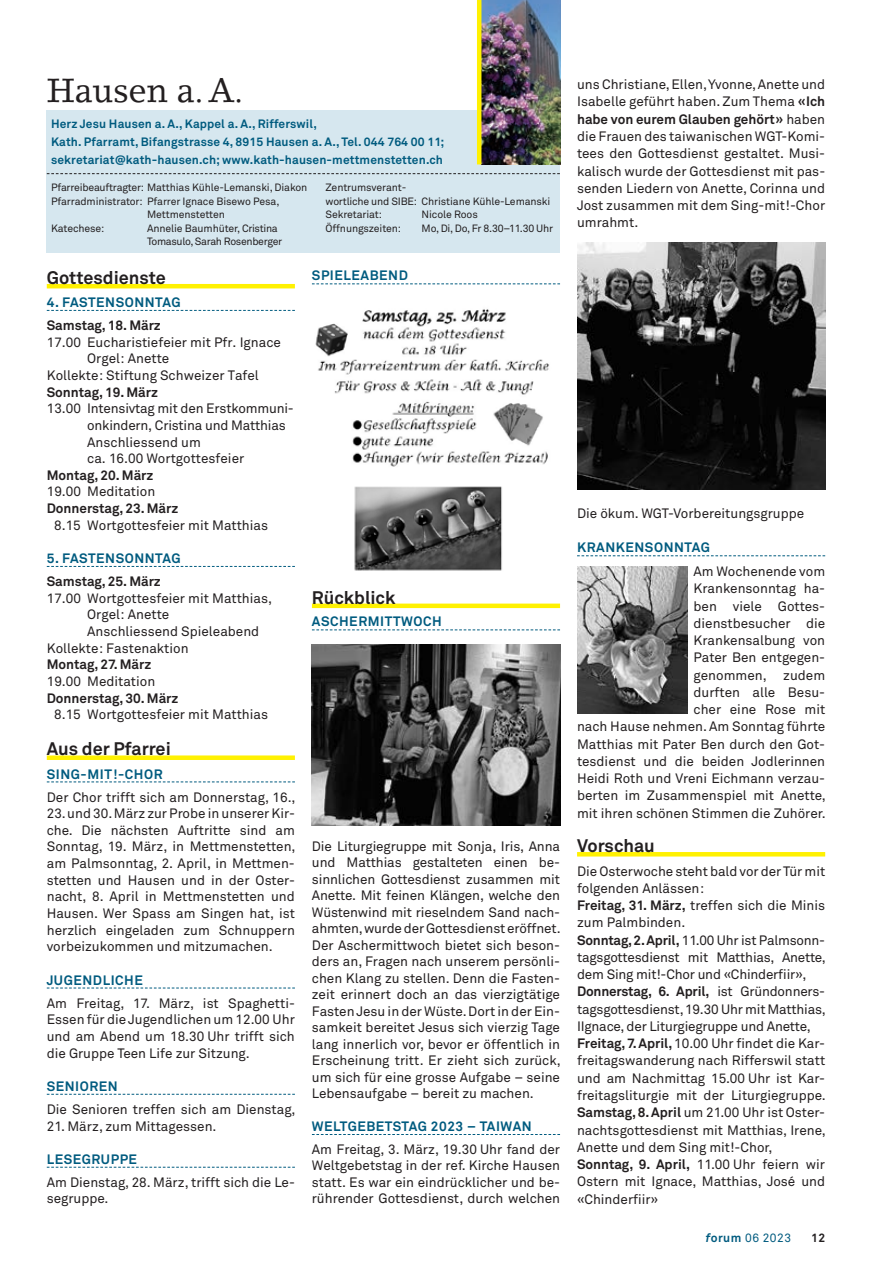
<style>
.page{position:relative;width:872px;height:1263px;background:#fff}
.page>*{position:absolute;margin:0;border:0;box-sizing:border-box;transform-origin:0 0}
.t1{font:33px "Lino Letter";letter-spacing:-.01em;color:#231f20}
.t2{font:700 18px "Akkurat Pro";color:#231f20}
.t3{font:13.5px/17.2px "Akkurat Pro";color:#231f20}
.t4{font:700 13.5px "Akkurat Pro";letter-spacing:.04em;color:#005b7f}
.t5{font:700 13.5px "Akkurat Pro";letter-spacing:-.005em;color:#231f20}
.t6{font:700 12px/18px "Akkurat Pro";letter-spacing:.01em;color:#005b7f}
.t7{font:12px "Akkurat Pro";letter-spacing:.04em;color:#005b7f}
.t8{font:700 12px "Akkurat Pro";color:#231f20}
.t9{font:10.5px/13.5px "Akkurat Pro";letter-spacing:-.01em;color:#231f20}
.t10{font:10.5px/13.5px "Akkurat Pro";letter-spacing:-.03em;color:#231f20}
.s1{font-weight:700}
.s2{font-weight:700;font-style:italic}
</style>
<div class="page">
<hr style="left:47px;top:284px;width:248px;height:4px;background:#fff101">
<svg style="left:47px;top:310px;width:248px;height:1px"></svg>
<svg style="left:47px;top:566px;width:248px;height:1px"></svg>
<div style="left:47px;top:755px;width:248px;height:5px;background:#fff101"></div>
<svg style="left:47px;top:781px;width:248px;height:1px"></svg>
<svg style="left:47px;top:987px;width:248px;height:1px"></svg>
<svg style="left:47px;top:1094px;width:248px;height:1px"></svg>
<svg style="left:47px;top:1167px;width:248px;height:1px"></svg>
<svg style="left:312px;top:283px;width:248px;height:1px"></svg>
<div style="left:47px;top:111px;width:513px;height:142px;background:#d6e7ef"></div>
<img style="left:481px;top:0;width:79px;height:164px">
<hr style="left:477px;top:0;width:4px;height:164px;background:#fff101">
<svg style="left:47px;top:173px;width:513px;height:1px"></svg>
<img style="left:315px;top:309px;width:234px;height:262px">
<img style="left:577px;top:567px;width:110px;height:146px">
<img style="left:312px;top:645px;width:248px;height:181px">
<img style="left:577px;top:243px;width:248px;height:247px">
<hr style="left:312px;top:604px;width:248px;height:4px;background:#fff101">
<svg style="left:312px;top:629px;width:248px;height:1px"></svg>
<svg style="left:312px;top:1134px;width:248px;height:1px"></svg>
<svg style="left:577px;top:555px;width:248px;height:1px"></svg>
<hr style="left:577px;top:852px;width:248px;height:4px;background:#fff101">
<h1 class="t1" style="left:47px;top:70px;width:198px">Hausen a. A.</h1>
<p class="t6" style="left:51px;top:115px;width:395px">Herz Jesu Hausen a. A., Kappel a. A., Rifferswil,<br>Kath. Pfarramt, Bifangstrasse 4, 8915 Hausen a. A., Tel. 044 764 00 11; sekretariat@kath-hausen.ch; www.kath-hausen-mettmenstetten.ch</p>
<p class="t9" style="left:51px;top:181px;width:258px">Pfarreibeauftragter: Matthias Kühle-Lemanski, Diakon</p>
<p class="t9" style="left:51px;top:194px;width:230px">Pfarradministrator: Pfarrer Ignace Bisewo Pesa,</p>
<p class="t9" style="left:147px;top:208px;width:79px">Mettmenstetten</p>
<p class="t9" style="left:51px;top:221px;width:55px">Katechese:</p>
<p class="t10" style="left:147px;top:221px;width:137px">Annelie Baumhüter, Cristina<br>Tomasulo, Sarah Rosenberger</p>
<p class="t9" style="left:325px;top:181px;width:226px">Zentrumsverant-<br>wortliche und SIBE: Christiane Kühle-Lemanski<br>Sekretariat:</p>
<p class="t9" style="left:421px;top:208px;width:58px">Nicole Roos</p>
<p class="t9" style="left:325px;top:221px;width:77px">Öffnungszeiten:</p>
<p class="t9" style="left:421px;top:221px;width:133px">Mo, Di, Do, Fr 8.30–11.30 Uhr</p>
<h2 class="t2" style="left:47px;top:266px;width:121px">Gottesdienste</h2>
<p class="t4" style="left:47px;top:294px;width:135px">4. FASTENSONNTAG</p>
<p class="t5" style="left:47px;top:317px;width:116px">Samstag, 18. März</p>
<p class="t3" style="left:47px;top:334px;width:236px">17.00 Eucharistiefeier mit Pfr. Ignace</p>
<p class="t3" style="left:87px;top:350px;width:84px">Orgel: Anette</p>
<p class="t3" style="left:47px;top:367px;width:214px">Kollekte: Stiftung Schweizer Tafel</p>
<p class="t5" style="left:47px;top:383px;width:113px">Sonntag, 19. März</p>
<p class="t3" style="left:87px;top:401px;width:208px;line-height:16.6px;text-indent:-40px">13.00 Intensivtag mit den Erstkommuni&shy;onkindern, Cristina und Matthias<br>Anschliessend um<br>ca. 16.00 Wortgottesfeier</p>
<p class="t5" style="left:47px;top:467px;width:108px">Montag, 20. März</p>
<p class="t3" style="left:47px;top:483px;width:110px">19.00 Meditation</p>
<p class="t5" style="left:47px;top:500px;width:133px">Donnerstag, 23. März</p>
<p class="t3" style="left:54px;top:517px;width:215px">8.15 Wortgottesfeier mit Matthias</p>
<p class="t4" style="left:47px;top:550px;width:135px">5. FASTENSONNTAG</p>
<p class="t5" style="left:47px;top:573px;width:116px">Samstag, 25. März</p>
<p class="t3" style="left:47px;top:590px;width:227px">17.00 Wortgottesfeier mit Matthias,</p>
<p class="t3" style="left:87px;top:606px;width:84px">Orgel: Anette</p>
<p class="t3" style="left:87px;top:623px;width:174px">Anschliessend Spieleabend</p>
<p class="t3" style="left:47px;top:640px;width:143px">Kollekte: Fastenaktion</p>
<p class="t5" style="left:47px;top:656px;width:106px">Montag, 27. März</p>
<p class="t3" style="left:47px;top:673px;width:110px">19.00 Meditation</p>
<p class="t5" style="left:47px;top:689px;width:133px">Donnerstag, 30. März</p>
<p class="t3" style="left:54px;top:706px;width:215px">8.15 Wortgottesfeier mit Matthias</p>
<h2 class="t2" style="left:47px;top:738px;width:126px">Aus der Pfarrei</h2>
<p class="t4" style="left:47px;top:765px;width:117px">SING-MIT!-CHOR</p>
<p class="t3" style="left:47px;top:788px;width:250px">Der Chor trifft sich am Donnerstag, 16.,</p>
<p class="t3" style="left:47px;top:805px;width:250px;line-height:16.6px;text-align:justify">23. und 30. März zur Probe in unserer Kir&shy;che. Die nächsten Auftritte sind am Sonntag, 19. März, in Mettmenstetten, am Palmsonntag, 2. April, in Mettmen&shy;stetten und Hausen und in der Oster&shy;nacht, 8. April in Mettmenstetten und Hausen. Wer Spass am Singen hat, ist herzlich eingeladen zum Schnuppern vorbeizukommen und mitzumachen.</p>
<p class="t4" style="left:47px;top:971px;width:98px">JUGENDLICHE</p>
<p class="t3" style="left:47px;top:995px;width:250px;line-height:16.6px">Am Freitag, 17. März, ist Spaghetti-- Essen für die Jugendlichen um 12.00 Uhr und am Abend um 18.30 Uhr trifft sich die Gruppe Teen Life zur Sitzung.</p>
<p class="t4" style="left:47px;top:1078px;width:73px">SENIOREN</p>
<p class="t3" style="left:47px;top:1101px;width:250px">Die Senioren treffen sich am Dienstag,</p>
<p class="t3" style="left:47px;top:1117px;width:171px">21. März, zum Mittagessen.</p>
<p class="t4" style="left:47px;top:1151px;width:92px">LESEGRUPPE</p>
<p class="t3" style="left:47px;top:1174px;width:250px;line-height:16.6px">Am Dienstag, 28. März, trifft sich die Le&shy;segruppe.</p>
<p class="t4" style="left:312px;top:267px;width:97px">SPIELEABEND</p>
<h2 class="t2" style="left:312px;top:586px;width:85px">Rückblick</h2>
<p class="t4" style="left:312px;top:613px;width:131px">ASCHERMITTWOCH</p>
<p class="t3" style="left:312px;top:838px;width:250px;line-height:16.5px;text-align:justify">Die Liturgiegruppe mit Sonja, Iris, Anna und Matthias gestalteten einen be&shy;sinnlichen Gottesdienst zusammen mit Anette. Mit feinen Klängen, welche den Wüstenwind mit rieselndem Sand nach&shy;ahmten, wurde der Gottesdienst eröffnet.<br>Der Aschermittwoch bietet sich beson&shy;ders an, Fragen nach unserem persönli&shy;chen Klang zu stellen. Denn die Fasten&shy;zeit erinnert doch an das vierzigtätige Fasten Jesu in der Wüste. Dort in der Ein&shy;samkeit bereitet Jesus sich vierzig Tage lang innerlich vor, bevor er öffentlich in Erscheinung tritt. Er zieht sich zurück, um sich für eine grosse Aufgabe – seine Lebensaufgabe – bereit zu machen.</p>
<p class="t4" style="left:312px;top:1118px;width:221px">WELTGEBETSTAG 2023 – TAIWAN</p>
<p class="t3" style="left:312px;top:1141px;width:250px;line-height:16.5px;text-align:justify">Am Freitag, 3. März, 19.30 Uhr fand der Weltgebetstag in der ref. Kirche Hausen statt. Es war ein eindrücklicher und be&shy;rührender Gottesdienst, durch welchen</p>
<p class="t3" style="left:577px;top:76px;width:250px;text-align:justify">uns Christiane, Ellen, Yvonne, Anette und Isabelle geführt haben. Zum Thema <span class="s1">«Ich habe von eurem Glauben gehört»</span> haben die Frauen des taiwanischen WGT-Komi&shy;tees den Gottesdienst gestaltet. Musi&shy;kalisch wurde der Gottesdienst mit pas&shy;senden Liedern von Anette, Corinna und Jost zusammen mit dem Sing-mit!-Chor umrahmt.</p>
<p class="t3" style="left:577px;top:505px;width:229px">Die ökum. WGT-Vorbereitungsgruppe</p>
<p class="t4" style="left:577px;top:539px;width:134px">KRANKENSONNTAG</p>
<p class="t3" style="left:577px;top:563px;width:250px;text-align:right">Am Wochenende vom<br>Krankensonntag ha-<br>ben viele Gottes-<br>dienstbesucher die<br>Krankensalbung von<br>Pater Ben entgegen-<br>genommen, zudem<br>durften alle Besu-<br>cher eine Rose mit<br>nach Hause nehmen. Am Sonntag führte<br>Matthias mit Pater Ben durch den Got&shy;tesdienst und die beiden Jodlerinnen<br>Heidi Roth und Vreni Eichmann verzau&shy;berten im Zusammenspiel mit Anette, mit ihren schönen Stimmen die Zuhörer.</p>
<h2 class="t2" style="left:577px;top:834px;width:79px">Vorschau</h2>
<p class="t3" style="left:577px;top:863px;width:250px">Die Osterwoche steht bald vor der Tür mit folgenden Anlässen:<br><span class="s1">Freitag, 31. März,</span> treffen sich die Minis zum Palmbinden.<br><span class="s1">Sonntag, 2. April,</span> 11.00 Uhr ist Palmsonn&shy;tagsgottesdienst mit Matthias, Anette, dem Sing mit!-Chor und «Chinderfiir», <span class="s1">Donnerstag, 6. April,</span> ist Gründonners&shy;tagsgottesdienst, 19.30 Uhr mit Matthias, IIgnace, der Liturgiegruppe und Anette, <span class="s1">Freitag, 7. April,</span> 10.00 Uhr findet die Kar&shy;freitagswanderung nach Rifferswil statt und am Nachmittag 15.00 Uhr ist Kar&shy;freitagsliturgie mit der Liturgiegruppe.<br><span class="s1">Samstag, 8. April</span> um 21.00 Uhr ist Oster&shy;nachtsgottesdienst mit Matthias, Irene, Anette und dem Sing mit!-Chor, <span class="s1">Sonntag, 9. April,</span> 11.00 Uhr feiern wir Ostern mit Ignace, Matthias, José und «Chinderfiir»</p>
<p class="t7" style="left:705px;top:1231px;width:87px"><span class="s2">f</span><span class="s1">orum</span> 06 2023</p>
<p class="t8" style="left:811px;top:1231px;width:16px">12</p>
</div>
